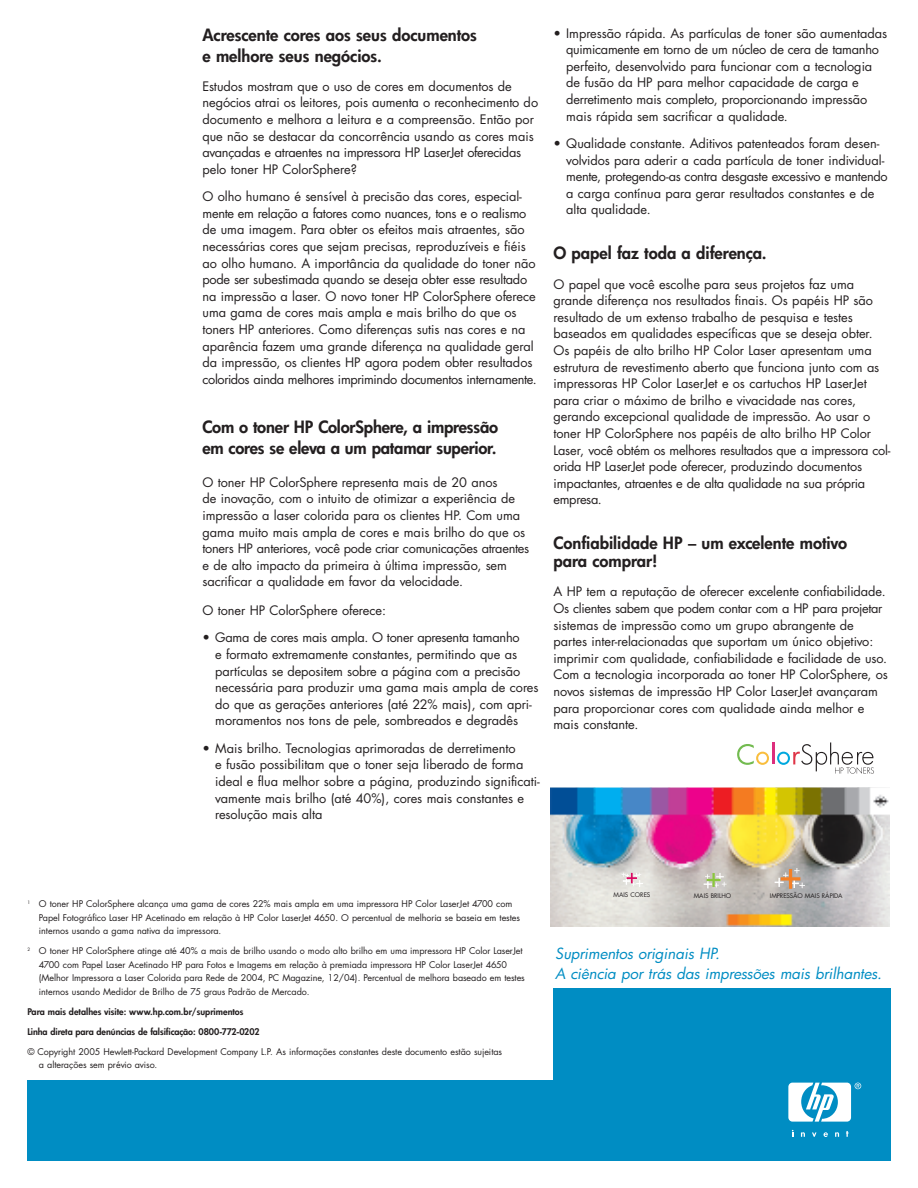
<style>
.page{position:relative;width:918px;height:1188px;background:#fff}
.page>*{position:absolute;margin:0;border:0;box-sizing:border-box;transform-origin:0 0}
.t1{font:800 16.5px/21px "Futura";color:#231f20}
.t2{font:italic 15px/19.5px "Futura";color:#008dc3}
.t3{font:12.75px/16.6px "Futura";letter-spacing:-.005em;color:#231f20}
.t4{font:9px/13.5px "Futura";letter-spacing:-.005em;color:#231f20}
.t5{font:800 9px "Futura";letter-spacing:-.005em;color:#231f20}
.t6{font:6.3px "Futura";color:#231f20}
</style>
<div class="page">
<div style="left:554px;top:988px;width:337px;height:103px;background:#008dc3"></div>
<div style="left:27px;top:1080px;width:864px;height:81px;background:#008dc3"></div>
<svg style="left:812px;top:1132px;width:5px;height:5px"></svg>
<svg style="left:801px;top:1132px;width:4px;height:5px"></svg>
<svg style="left:835px;top:1132px;width:4px;height:5px"></svg>
<svg style="left:824px;top:1132px;width:4px;height:5px"></svg>
<svg style="left:846px;top:1131px;width:3px;height:6px"></svg>
<svg style="left:788px;top:1083px;width:73px;height:39px"></svg>
<img style="left:550px;top:787px;width:339px;height:140px">
<svg style="left:622px;top:873px;width:21px;height:13px"></svg>
<svg style="left:704px;top:873px;width:23px;height:15px"></svg>
<svg style="left:775px;top:868px;width:30px;height:21px"></svg>
<svg style="left:737px;top:744px;width:32px;height:21px"></svg>
<hr style="left:772px;top:742px;width:2px;height:22px;background:#dd2e7d">
<svg style="left:777px;top:742px;width:97px;height:32px"></svg>
<p class="t1" style="left:202px;top:25px;width:276px">Acrescente cores aos seus documentos e melhore seus negócios.</p>
<p class="t3" style="left:202px;top:79px;width:337px">Estudos mostram que o uso de cores em documentos de negócios atrai os leitores, pois aumenta o reconhecimento do documento e melhora a leitura e a compreensão. Então por que não se destacar da concorrência usando as cores mais avançadas e atraentes na impressora HP LaserJet oferecidas pelo toner HP ColorSphere?</p>
<p class="t3" style="left:202px;top:189px;width:336px">O olho humano é sensível à precisão das cores, especial&shy;mente em relação a fatores como nuances, tons e o realismo de uma imagem. Para obter os efeitos mais atraentes, são necessárias cores que sejam precisas, reproduzíveis e fiéis ao olho humano. A importância da qualidade do toner não pode ser subestimada quando se deseja obter esse resultado na impressão a laser. O novo toner HP ColorSphere oferece uma gama de cores mais ampla e mais brilho do que os toners HP anteriores. Como diferenças sutis nas cores e na aparência fazem uma grande diferença na qualidade geral da impressão, os clientes HP agora podem obter resultados coloridos ainda melhores imprimindo documentos internamente.</p>
<p class="t1" style="left:202px;top:418px;width:297px">Com o toner HP ColorSphere, a impressão em cores se eleva a um patamar superior.</p>
<p class="t3" style="left:202px;top:475px;width:328px">O toner HP ColorSphere representa mais de 20 anos<br>de inovação, com o intuito de otimizar a experiência de impressão a laser colorida para os clientes HP. Com uma gama muito mais ampla de cores e mais brilho do que os toners HP anteriores, você pode criar comunicações atraentes e de alto impacto da primeira à última impressão, sem sacrificar a qualidade em favor da velocidade.</p>
<p class="t3" style="left:202px;top:603px;width:185px">O toner HP ColorSphere oferece:</p>
<p class="t3" style="left:215px;top:630px;width:325px;text-indent:-13px">• Gama de cores mais ampla. O toner apresenta tamanho<br>e formato extremamente constantes, permitindo que as partículas se depositem sobre a página com a precisão necessária para produzir uma gama mais ampla de cores do que as gerações anteriores (até 22% mais), com apri&shy;moramentos nos tons de pele, sombreados e degradês</p>
<p class="t3" style="left:215px;top:741px;width:326px;text-indent:-13px">• Mais brilho. Tecnologias aprimoradas de derretimento<br>e fusão possibilitam que o toner seja liberado de forma ideal e flua melhor sobre a página, produzindo significati&shy;vamente mais brilho (até 40%), cores mais constantes e resolução mais alta</p>
<p class="t3" style="left:566px;top:26px;width:322px;text-indent:-13px">• Impressão rápida. As partículas de toner são aumentadas quimicamente em torno de um núcleo de cera de tamanho perfeito, desenvolvido para funcionar com a tecnologia de fusão da HP para melhor capacidade de carga e derretimento mais completo, proporcionando impressão mais rápida sem sacrificar a qualidade.</p>
<p class="t3" style="left:566px;top:136px;width:323px;text-indent:-13px">• Qualidade constante. Aditivos patenteados foram desen&shy;volvidos para aderir a cada partícula de toner individual&shy;mente, protegendo-as contra desgaste excessivo e mantendo a carga contínua para gerar resultados constantes e de alta qualidade.</p>
<p class="t1" style="left:554px;top:244px;width:215px">O papel faz toda a diferença.</p>
<p class="t3" style="left:554px;top:277px;width:338px">O papel que você escolhe para seus projetos faz uma grande diferença nos resultados finais. Os papéis HP são resultado de um extenso trabalho de pesquisa e testes baseados em qualidades específicas que se deseja obter.<br>Os papéis de alto brilho HP Color Laser apresentam uma estrutura de revestimento aberto que funciona junto com as impressoras HP Color LaserJet e os cartuchos HP LaserJet para criar o máximo de brilho e vivacidade nas cores, gerando excepcional qualidade de impressão. Ao usar o toner HP ColorSphere nos papéis de alto brilho HP Color Laser, você obtém os melhores resultados que a impressora col&shy;orida HP LaserJet pode oferecer, produzindo documentos impactantes, atraentes e de alta qualidade na sua própria empresa.</p>
<p class="t1" style="left:554px;top:536px;width:295px;line-height:18px">Confiabilidade HP – um excelente motivo para comprar!</p>
<p class="t3" style="left:554px;top:585px;width:336px">A HP tem a reputação de oferecer excelente confiabilidade.<br>Os clientes sabem que podem contar com a HP para projetar sistemas de impressão como um grupo abrangente de partes inter-relacionadas que suportam um único objetivo: imprimir com qualidade, confiabilidade e facilidade de uso.<br>Com a tecnologia incorporada ao toner HP ColorSphere, os novos sistemas de impressão HP Color LaserJet avançaram para proporcionar cores com qualidade ainda melhor e mais constante.</p>
<p class="t4" style="left:39px;top:898px;width:483px;text-indent:-12px"><sup>1</sup> O toner HP ColorSphere alcança uma gama de cores 22% mais ampla em uma impressora HP Color LaserJet 4700 com<br>Papel Fotográfico Laser HP Acetinado em relação à HP Color LaserJet 4650. O percentual de melhoria se baseia em testes internos usando a gama nativa da impressora.</p>
<p class="t4" style="left:39px;top:945px;width:487px;text-indent:-12px"><sup>2</sup> O toner HP ColorSphere atinge até 40% a mais de brilho usando o modo alto brilho em uma impressora HP Color LaserJet 4700 com Papel Laser Acetinado HP para Fotos e Imagems em relação à premiada impressora HP Color LaserJet 4650 (Melhor Impressora a Laser Colorida para Rede de 2004, PC Magazine, 12/04). Percentual de melhora baseado em testes internos usando Medidor de Brilho de 75 graus Padrão de Mercado.</p>
<p class="t5" style="left:27px;top:1007px;width:218px">Para mais detalhes visite: www.hp.com.br/suprimentos</p>
<p class="t5" style="left:27px;top:1027px;width:234px">Linha direta para denúncias de falsificação: 0800-772-0202</p>
<p class="t4" style="left:39px;top:1045px;width:465px;text-indent:-12px">© Copyright 2005 Hewlett-Packard Development Company L.P. As informações constantes deste documento estão sujeitas a alterações sem prévio aviso.</p>
<p class="t6" style="left:614px;top:892px;width:38px">MAIS CORES</p>
<p class="t6" style="left:694px;top:892px;width:39px">MAIS BRILHO</p>
<p class="t6" style="left:770px;top:892px;width:74px">IMPRESSÃO MAIS RÁPIDA</p>
<p class="t2" style="left:555px;top:945px;width:328px">Suprimentos originais HP.<br>A ciência por trás das impressões mais brilhantes.</p>
</div>
